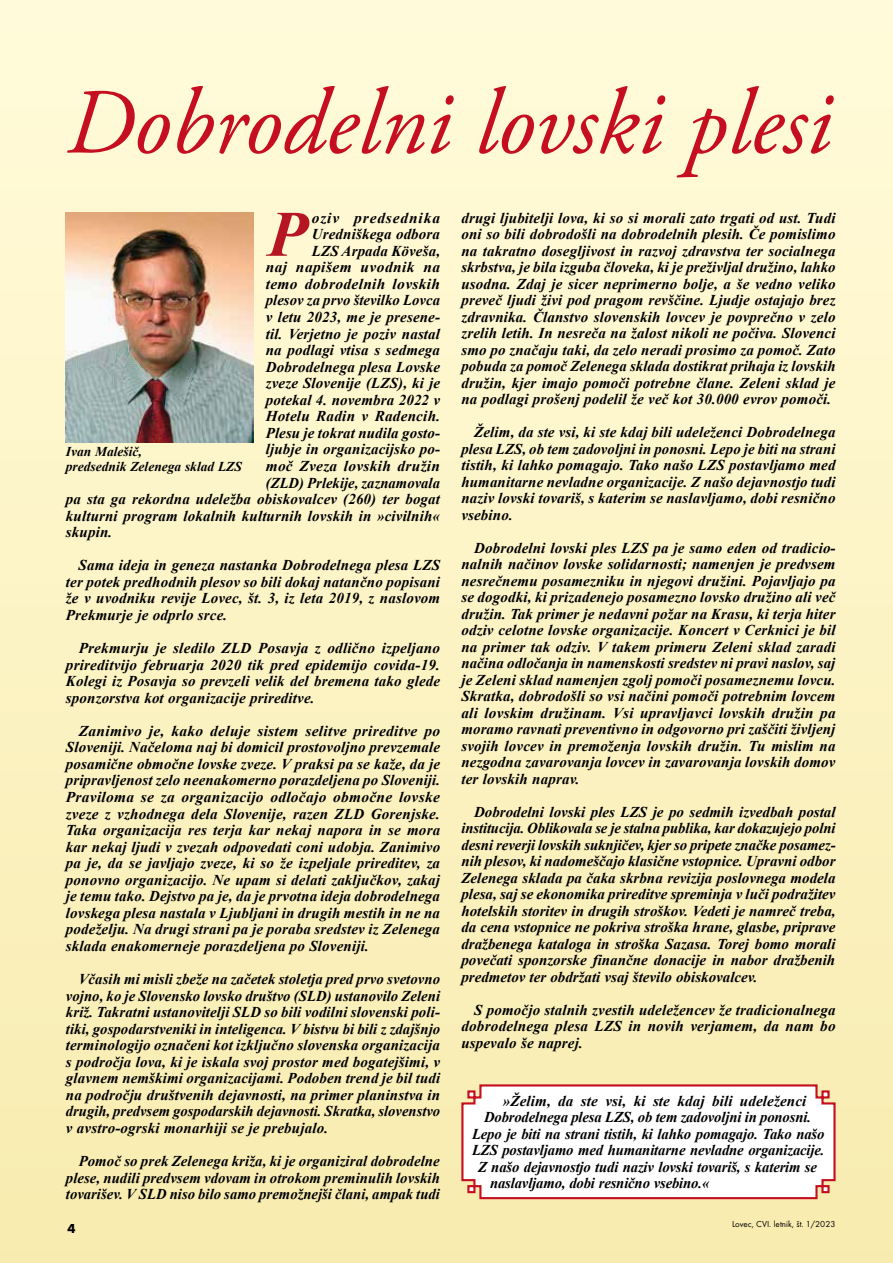
<style>
.page{position:relative;width:893px;height:1263px;background:#fff}
.page>*{position:absolute;margin:0;border:0;box-sizing:border-box;transform-origin:0 0}
.t1{font:italic 93px "Adobe Garamond Pro";color:#c50e1f}
.t2{font:italic 700 64.8px "Times New Roman";color:#b51621}
.t3{font:italic 700 15px/16.5px "Times New Roman";letter-spacing:.01em;color:#000;text-align:justify}
.t4{font:italic 700 15px "Times New Roman";letter-spacing:-.01em;color:#000}
.t5{font:italic 700 15px "Times New Roman";letter-spacing:.03em;color:#000}
.t6{font:italic 700 15px "Times New Roman";letter-spacing:.055em;color:#000}
.t7{font:italic 700 13.5px/15px "Times New Roman";color:#000}
.t8{font:700 13.5px "Futura TEE";color:#000}
.t9{font:9px "Futura TEE";color:#000}
</style>
<div class="page">
<div style="left:0;top:0;width:893px;height:1263px;background:linear-gradient(to bottom,#fffbda,#f8ebaf)"></div>
<svg style="left:460px;top:1083px;width:377px;height:117px"></svg>
<img style="left:66px;top:213px;width:187px;height:229px">
<h1 class="t1" style="left:66px;top:67px;width:767px">Dobrodelni lovski plesi</h1>
<h2 class="t2" style="left:268px;top:189px;width:41px">P</h2>
<p class="t6" style="left:312px;top:207px;width:130px">oziv predsednika</p>
<p class="t3" style="left:312px;top:226px;width:130px">Uredniškega odbora</p>
<p class="t3" style="left:312px;top:242px;width:130px">LZS Arpada Köveša,</p>
<p class="t5" style="left:266px;top:257px;width:176px">naj napišem uvodnik na</p>
<p class="t3" style="left:266px;top:275px;width:176px">temo dobrodelnih lovskih</p>
<p class="t3" style="left:266px;top:292px;width:176px">plesov za prvo številko Lovca</p>
<p class="t3" style="left:266px;top:308px;width:176px">v letu 2023, me je presene-</p>
<p class="t3" style="left:266px;top:325px;width:176px">til. Verjetno je poziv nastal</p>
<p class="t3" style="left:266px;top:341px;width:176px">na podlagi vtisa s sedmega</p>
<p class="t3" style="left:266px;top:358px;width:176px">Dobrodelnega plesa Lovske</p>
<p class="t3" style="left:266px;top:374px;width:176px">zveze Slovenije (LZS), ki je</p>
<p class="t3" style="left:266px;top:391px;width:176px">potekal 4. novembra 2022 v</p>
<p class="t3" style="left:266px;top:408px;width:176px">Hotelu Radin v Radencih.</p>
<p class="t3" style="left:266px;top:424px;width:176px">Plesu je tokrat nudila gosto-</p>
<p class="t3" style="left:266px;top:441px;width:176px">ljubje in organizacijsko po-</p>
<p class="t3" style="left:266px;top:457px;width:176px">moč Zveza lovskih družin</p>
<p class="t3" style="left:266px;top:474px;width:176px">(ZLD) Prlekije, zaznamovala</p>
<p class="t3" style="left:66px;top:490px;width:376px">pa sta ga rekordna udeležba obiskovalcev (260) ter bogat</p>
<p class="t3" style="left:66px;top:507px;width:376px">kulturni program lokalnih kulturnih lovskih in »civilnih«</p>
<p class="t3" style="left:66px;top:523px;width:48px">skupin.</p>
<p class="t3" style="left:66px;top:557px;width:376px;text-indent:13px">Sama ideja in geneza nastanka Dobrodelnega plesa LZS ter potek predhodnih plesov so bili dokaj natančno popisani že v uvodniku revije Lovec, št. 3, iz leta 2019, z naslovom Prekmurje je odprlo srce.</p>
<p class="t3" style="left:66px;top:639px;width:376px;text-indent:13px">Prekmurju je sledilo ZLD Posavja z odlično izpeljano prireditvijo februarja 2020 tik pred epidemijo covida-19.<br>Kolegi iz Posavja so prevzeli velik del bremena tako glede sponzorstva kot organizacije prireditve.</p>
<p class="t3" style="left:66px;top:722px;width:376px;text-indent:13px">Zanimivo je, kako deluje sistem selitve prireditve po Sloveniji. Načeloma naj bi domicil prostovoljno prevzemale posamične območne lovske zveze. V praksi pa se kaže, da je pripravljenost zelo neenakomerno porazdeljena po Sloveniji.<br>Praviloma se za organizacijo odločajo območne lovske zveze z vzhodnega dela Slovenije, razen ZLD Gorenjske.<br>Taka organizacija res terja kar nekaj napora in se mora kar nekaj ljudi v zvezah odpovedati coni udobja. Zanimivo pa je, da se javljajo zveze, ki so že izpeljale prireditev, za ponovno organizacijo. Ne upam si delati zaključkov, zakaj je temu tako. Dejstvo pa je, da je prvotna ideja dobrodelnega lovskega plesa nastala v Ljubljani in drugih mestih in ne na podeželju. Na drugi strani pa je poraba sredstev iz Zelenega sklada enakomerneje porazdeljena po Sloveniji.</p>
<p class="t3" style="left:66px;top:970px;width:376px;text-indent:13px">Včasih mi misli zbeže na začetek stoletja pred prvo svetovno vojno, ko je Slovensko lovsko društvo (SLD) ustanovilo Zeleni križ. Takratni ustanovitelji SLD so bili vodilni slovenski poli&shy;tiki, gospodarstveniki in inteligenca. V bistvu bi bili z zdajšnjo terminologijo označeni kot izključno slovenska organizacija s področja lova, ki je iskala svoj prostor med bogatejšimi, v glavnem nemškimi organizacijami. Podoben trend je bil tudi na področju društvenih dejavnosti, na primer planinstva in drugih, predvsem gospodarskih dejavnosti. Skratka, slovenstvo v avstro-ogrski monarhiji se je prebujalo.</p>
<p class="t3" style="left:66px;top:1152px;width:376px;text-indent:13px">Pomoč so prek Zelenega križa, ki je organiziral dobrodelne plese, nudili predvsem vdovam in otrokom preminulih lovskih tovarišev. V SLD niso bilo samo premožnejši člani, ampak tudi</p>
<p class="t7" style="left:66px;top:443px;width:178px">Ivan Malešič,<br>predsednik Zelenega sklad LZS</p>
<p class="t3" style="left:461px;top:209px;width:376px">drugi ljubitelji lova, ki so si morali zato trgati od ust. Tudi oni so bili dobrodošli na dobrodelnih plesih. Če pomislimo na takratno dosegljivost in razvoj zdravstva ter socialnega skrbstva, je bila izguba človeka, ki je preživljal družino, lahko usodna. Zdaj je sicer neprimerno bolje, a še vedno veliko preveč ljudi živi pod pragom revščine. Ljudje ostajajo brez zdravnika. Članstvo slovenskih lovcev je povprečno v zelo zrelih letih. In nesreča na žalost nikoli ne počiva. Slovenci smo po značaju taki, da zelo neradi prosimo za pomoč. Zato pobuda za pomoč Zelenega sklada dostikrat prihaja iz lovskih družin, kjer imajo pomoči potrebne člane. Zeleni sklad je na podlagi prošenj podelil že več kot 30.000 evrov pomoči.</p>
<p class="t3" style="left:461px;top:424px;width:376px;text-indent:13px">Želim, da ste vsi, ki ste kdaj bili udeleženci Dobrodelnega plesa LZS, ob tem zadovoljni in ponosni. Lepo je biti na strani tistih, ki lahko pomagajo. Tako našo LZS postavljamo med humanitarne nevladne organizacije. Z našo dejavnostjo tudi naziv lovski tovariš, s katerim se naslavljamo, dobi resnično vsebino.</p>
<p class="t3" style="left:461px;top:539px;width:376px;text-indent:13px">Dobrodelni lovski ples LZS pa je samo eden od tradicio&shy;nalnih načinov lovske solidarnosti; namenjen je predvsem nesrečnemu posamezniku in njegovi družini. Pojavljajo pa se dogodki, ki prizadenejo posamezno lovsko družino ali več družin. Tak primer je nedavni požar na Krasu, ki terja hiter odziv celotne lovske organizacije. Koncert v Cerknici je bil na primer tak odziv. V takem primeru Zeleni sklad zaradi načina odločanja in namenskosti sredstev ni pravi naslov, saj je Zeleni sklad namenjen zgolj pomoči posameznemu lovcu.<br>Skratka, dobrodošli so vsi načini pomoči potrebnim lovcem ali lovskim družinam. Vsi upravljavci lovskih družin pa moramo ravnati preventivno in odgovorno pri zaščiti življenj svojih lovcev in premoženja lovskih družin. Tu mislim na nezgodna zavarovanja lovcev in zavarovanja lovskih domov ter lovskih naprav.</p>
<p class="t3" style="left:461px;top:803px;width:376px;text-indent:13px">Dobrodelni lovski ples LZS je po sedmih izvedbah postal institucija. Oblikovala se je stalna publika, kar dokazujejo polni desni reverji lovskih suknjičev, kjer so pripete značke posamez&shy;nih plesov, ki nadomeščajo klasične vstopnice. Upravni odbor Zelenega sklada pa čaka skrbna revizija poslovnega modela plesa, saj se ekonomika prireditve spreminja v luči podražitev hotelskih storitev in drugih stroškov. Vedeti je namreč treba, da cena vstopnice ne pokriva stroška hrane, glasbe, priprave dražbenega kataloga in stroška Sazasa. Torej bomo morali povečati sponzorske finančne donacije in nabor dražbenih predmetov ter obdržati vsaj število obiskovalcev.</p>
<p class="t3" style="left:461px;top:1001px;width:376px;text-indent:13px">S pomočjo stalnih zvestih udeležencev že tradicionalnega dobrodelnega plesa LZS in novih verjamem, da nam bo uspevalo še naprej.</p>
<p class="t3" style="left:503px;top:1092px;width:305px">»Želim, da ste vsi, ki ste kdaj bili udeleženci</p>
<p class="t4" style="left:484px;top:1107px;width:329px">Dobrodelnega plesa LZS, ob tem zadovoljni in ponosni.</p>
<p class="t4" style="left:472px;top:1123px;width:354px">Lepo je biti na strani tistih, ki lahko pomagajo. Tako našo</p>
<p class="t4" style="left:472px;top:1140px;width:354px">LZS postavljamo med humanitarne nevladne organizacije.</p>
<p class="t4" style="left:478px;top:1156px;width:341px">Z našo dejavnostjo tudi naziv lovski tovariš, s katerim se</p>
<p class="t4" style="left:490px;top:1173px;width:221px">naslavljamo, dobi resnično vsebino.«</p>
<p class="t8" style="left:67px;top:1220px;width:10px">4</p>
<p class="t9" style="left:732px;top:1219px;width:105px">Lovec, CVI. letnik, št. 1/2023</p>
</div>
